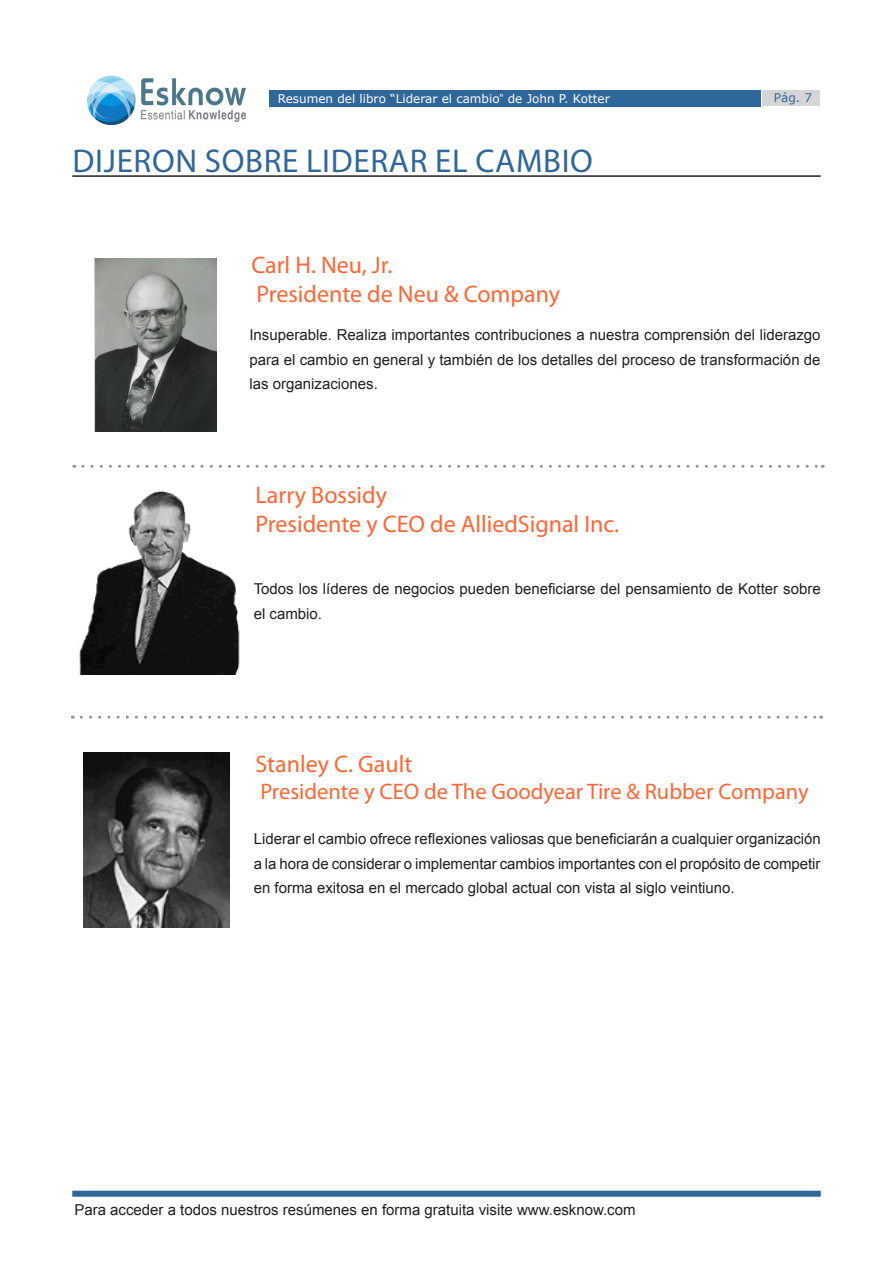
<style>
.page{position:relative;width:893px;height:1263px;background:#fff}
.page>*{position:absolute;margin:0;border:0;box-sizing:border-box;transform-origin:0 0}
.t1{font:700 condensed 33px "Swiss 721 BT";letter-spacing:.02em;color:#2f679a}
.t2{font:700 condensed 24px/28.8px "Swiss 721 BT";color:#f63}
.t3{font:700 condensed 22.5px "Swiss 721 BT";color:#f63}
.t4{font:15px/24.8px "Arial";color:#231f20;text-align:justify}
.t5{font:12px "Verdana";color:#fff}
.t6{font:12px "Verdana";color:#2f679a}
.s1{font-family:"Arial"}
</style>
<div class="page">
<div style="left:269px;top:90px;width:491px;height:17px;background:#2f679a"></div>
<div style="left:763px;top:91px;width:57px;height:15px;background:#d6d5d6"></div>
<div style="left:72px;top:1191px;width:749px;height:6px;background:#2f679a"></div>
<img style="left:87px;top:75px;width:159px;height:49px">
<hr style="left:72px;top:175px;width:749px;height:2px;background:#231f20">
<svg style="left:83px;top:465px;width:740px;height:3px"></svg>
<svg style="left:81px;top:716px;width:741px;height:3px"></svg>
<img style="left:94px;top:259px;width:123px;height:172px">
<img style="left:79px;top:490px;width:161px;height:184px">
<img style="left:84px;top:752px;width:145px;height:175px">
<p class="t5" style="left:278px;top:91px;width:334px">Resumen del libro “Liderar el cambio<span class="s1">”</span> de John P. Kotter</p>
<p class="t6" style="left:774px;top:90px;width:40px">Pág. 7</p>
<h1 class="t1" style="left:73px;top:141px;width:522px">DIJERON SOBRE LIDERAR EL CAMBIO</h1>
<h2 class="t2" style="left:251px;top:250px;width:310px">Carl H. Neu, Jr.<br>Presidente de Neu &amp; Company</h2>
<p class="t4" style="left:249px;top:322px;width:573px">Insuperable. Realiza importantes contribuciones a nuestra comprensión del liderazgo para el cambio en general y también de los detalles del proceso de transformación de las organizaciones.</p>
<h2 class="t2" style="left:256px;top:480px;width:365px">Larry Bossidy<br>Presidente y CEO de AlliedSignal Inc.</h2>
<p class="t4" style="left:254px;top:576px;width:568px">Todos los líderes de negocios pueden beneficiarse del pensamiento de Kotter sobre el cambio.</p>
<h2 class="t2" style="left:256px;top:749px;width:158px">Stanley C. Gault</h2>
<h3 class="t3" style="left:260px;top:778px;width:550px">Presidente y CEO de The Goodyear Tire &amp; Rubber Company</h3>
<p class="t4" style="left:254px;top:826px;width:569px">Liderar el cambio ofrece reflexiones valiosas que beneficiarán a cualquier organización a la hora de considerar o implementar cambios importantes con el propósito de competir en forma exitosa en el mercado global actual con vista al siglo veintiuno.</p>
<p class="t4" style="left:74px;top:1198px;width:563px">Para acceder a todos nuestros resúmenes en forma gratuita visite www.esknow.com</p>
</div>
